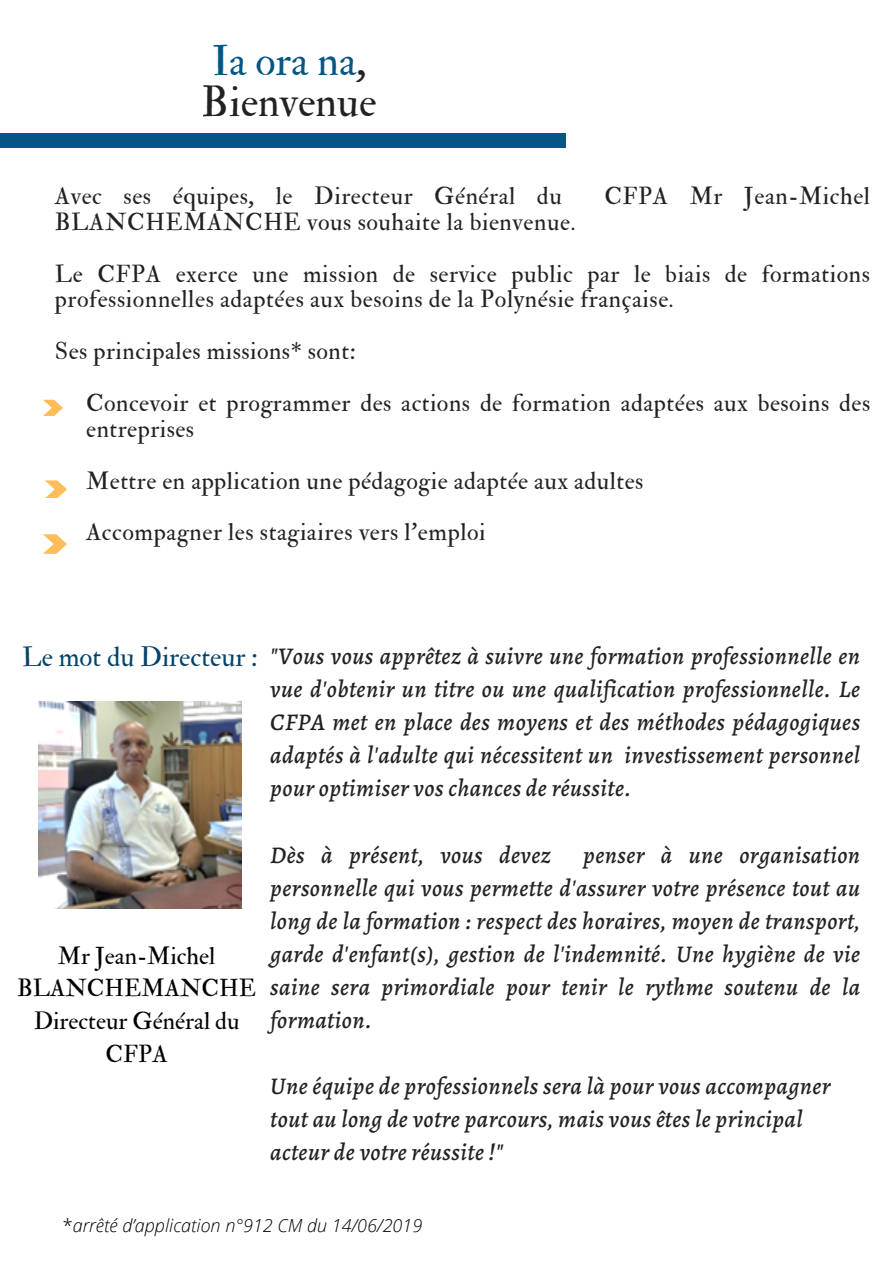
<style>
.page{position:relative;width:894px;height:1264px;background:#fff}
.page>*{position:absolute;margin:0;border:0;box-sizing:border-box;transform-origin:0 0}
.t1{font:42px/41.2px "IM FELL Double Pica Roman";color:#222}
.t2{font:27px "IM FELL Double Pica Roman";color:#044469}
.t3{font:italic 500 24px/33px "Alegreya";letter-spacing:.02em;color:#222;text-align:justify}
.t4{font:24px/51.8px "IM FELL Double Pica Roman";letter-spacing:.025em;color:#222}
.t5{font:24px/32.7px "IM FELL Double Pica Roman";color:#000;text-align:center}
.t6{font:italic 300 18px "Open Sans";color:#000}
.s1{color:#055684}
.s2{font-style:normal}
</style>
<div class="page">
<div style="left:0;top:134px;width:565px;height:14px;background:#055684"></div>
<svg style="left:43px;top:534px;width:24px;height:20px"></svg>
<svg style="left:45px;top:480px;width:22px;height:18px"></svg>
<svg style="left:43px;top:400px;width:20px;height:16px"></svg>
<img style="left:38px;top:701px;width:204px;height:207px">
<h1 class="t1" style="left:202px;top:41px;width:176px"><span class="s1">Ia ora na</span>,<br>Bienvenue</h1>
<p class="t4" style="left:55px;top:170px;width:508px">Avec ses équipes, le Directeur Général du</p>
<p class="t4" style="left:604px;top:170px;width:267px">CFPA Mr Jean-Michel</p>
<p class="t4" style="left:55px;top:196px;width:816px">BLANCHEMANCHE vous souhaite la bienvenue.<br>Le CFPA exerce une mission de service public par le biais de formations</p>
<p class="t4" style="left:55px;top:274px;width:620px">professionnelles adaptées aux besoins de la Polynésie française.<br>Ses principales missions* sont:</p>
<p class="t4" style="left:86px;top:390px;width:785px;line-height:26px">Concevoir et programmer des actions de formation adaptées aux besoins des entreprises</p>
<p class="t4" style="left:86px;top:455px;width:558px">Mettre en application une pédagogie adaptée aux adultes<br>Accompagner les stagiaires vers l'emploi</p>
<p class="t2" style="left:22px;top:641px;width:237px">Le mot du Directeur :</p>
<p class="t3" style="left:270px;top:639px;width:591px">"Vous vous apprêtez à suivre une formation professionnelle en vue d'obtenir un titre ou une qualification professionnelle. Le CFPA met en place des moyens et des méthodes pédagogiques adaptés à l'adulte qui nécessitent un investissement personnel pour optimiser vos chances de réussite.</p>
<p class="t5" style="left:17px;top:939px;width:240px">Mr Jean-Michel<br>BLANCHEMANCHE<br>Directeur Général du<br>CFPA</p>
<p class="t3" style="left:270px;top:838px;width:282px">Dès à présent, vous devez</p>
<p class="t3" style="left:270px;top:838px;width:591px;text-indent:313px">penser à une organisation personnelle qui vous permette d'assurer votre présence tout au long de la formation : respect des horaires, moyen de transport, garde d'enfant(s), gestion de l'indemnité. Une hygiène de vie saine sera primordiale pour tenir le rythme soutenu de la formation.</p>
<p class="t3" style="left:270px;top:1069px;width:561px;text-align:left">Une équipe de professionnels sera là pour vous accompagner tout au long de votre parcours, mais vous êtes le principal acteur de votre réussite !"</p>
<p class="t6" style="left:63px;top:1213px;width:361px"><span class="s2">*</span>arrêté d’application n°912 CM du 14/06/2019</p>
</div>
